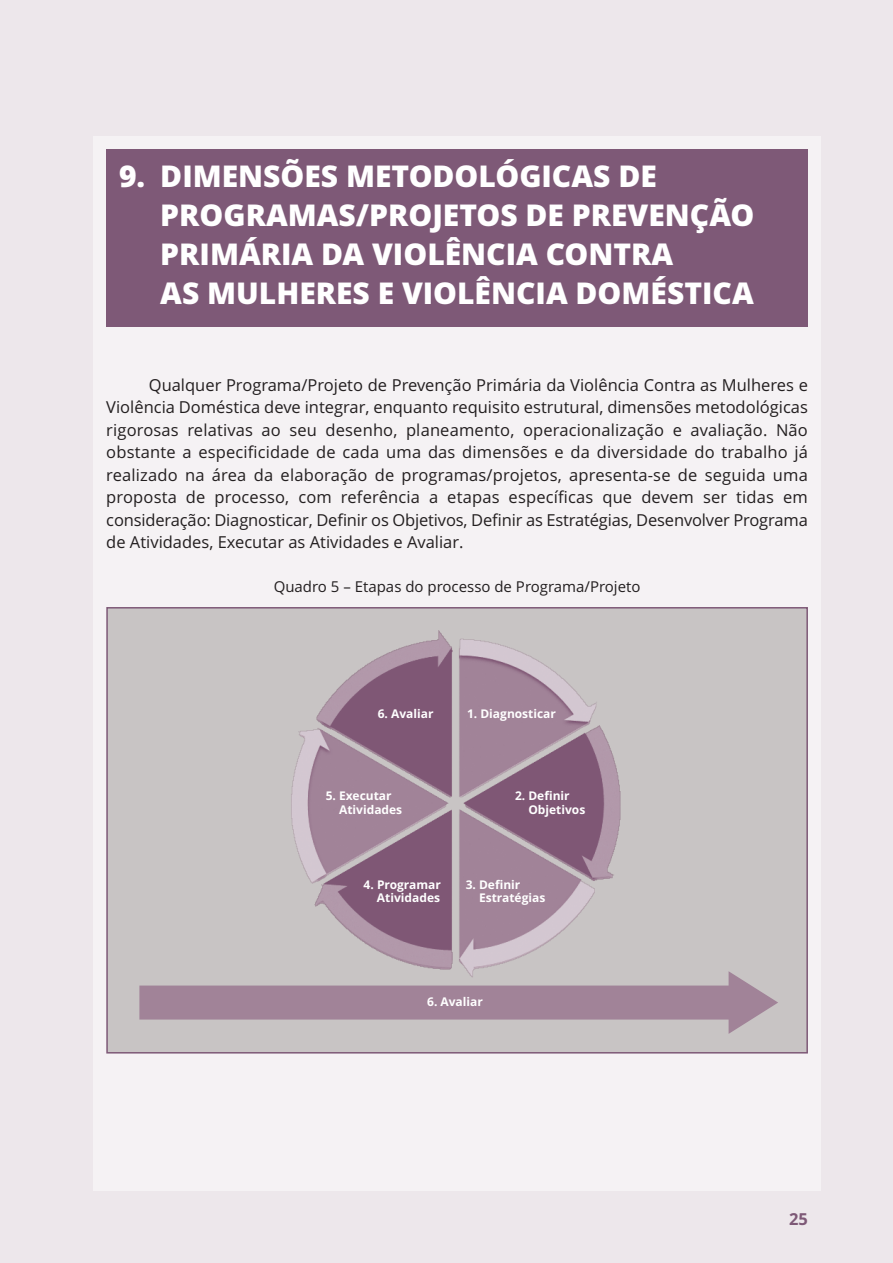
<style>
.page{position:relative;width:893px;height:1263px;background:#ede7eb}
.page>*{position:absolute;margin:0;border:0;box-sizing:border-box;transform-origin:0 0}
.t1{font:800 30px/39px "Open Sans";color:#fff}
.t2{font:16.5px/22.5px "Open Sans";color:#231f20;text-align:justify}
.t3{font:700 16.5px "Open Sans";color:#7e5977}
.t4{font:15px "Open Sans";color:#231f20}
.t5{font:700 12px/13.5px "Open Sans";color:#fff}
</style>
<div class="page">
<div style="left:94px;top:136px;width:727px;height:1055px;background:#f5f2f4"></div>
<div style="left:106px;top:149px;width:702px;height:177px;background:#7e5977"></div>
<img style="left:109px;top:610px;width:696px;height:440px">
<div style="left:106px;top:607px;width:702px;height:446px;border:2px solid #7e5977"></div>
<svg style="left:139px;top:971px;width:639px;height:63px;background:#b3a1ac"></svg>
<p class="t1" style="left:160px;top:157px;width:596px;text-indent:-41px">9. DIMENSÕES METODOLÓGICAS DE<br>PROGRAMAS/PROJETOS DE PREVENÇÃO<br>PRIMÁRIA DA VIOLÊNCIA CONTRA<br>AS MULHERES E VIOLÊNCIA DOMÉSTICA</p>
<p class="t2" style="left:106px;top:375px;width:703px;text-indent:43px">Qualquer Programa/Projeto de Prevenção Primária da Violência Contra as Mulheres e Violência Doméstica deve integrar, enquanto requisito estrutural, dimensões metodológicas rigorosas relativas ao seu desenho, planeamento, operacionalização e avaliação. Não obstante a especificidade de cada uma das dimensões e da diversidade do trabalho já realizado na área da elaboração de programas/projetos, apresenta-se de seguida uma proposta de processo, com referência a etapas específicas que devem ser tidas em consideração: Diagnosticar, Definir os Objetivos, Definir as Estratégias, Desenvolver Programa de Atividades, Executar as Atividades e Avaliar.</p>
<p class="t4" style="left:274px;top:580px;width:368px">Quadro 5 – Etapas do processo de Programa/Projeto</p>
<p class="t5" style="left:378px;top:708px;width:57px">6. Avaliar</p>
<p class="t5" style="left:467px;top:708px;width:90px">1. Diagnosticar</p>
<p class="t5" style="left:339px;top:790px;width:65px;text-indent:-13px">5. Executar<br>Atividades</p>
<p class="t5" style="left:528px;top:790px;width:58px;text-indent:-13px">2. Definir<br>Objetivos</p>
<p class="t5" style="left:364px;top:879px;width:79px;text-align:right">4. Programar<br>Atividades</p>
<p class="t5" style="left:479px;top:879px;width:68px;text-indent:-13px">3. Definir<br>Estratégias</p>
<p class="t5" style="left:427px;top:996px;width:57px">6. Avaliar</p>
<p class="t3" style="left:789px;top:1212px;width:20px">25</p>
</div>
